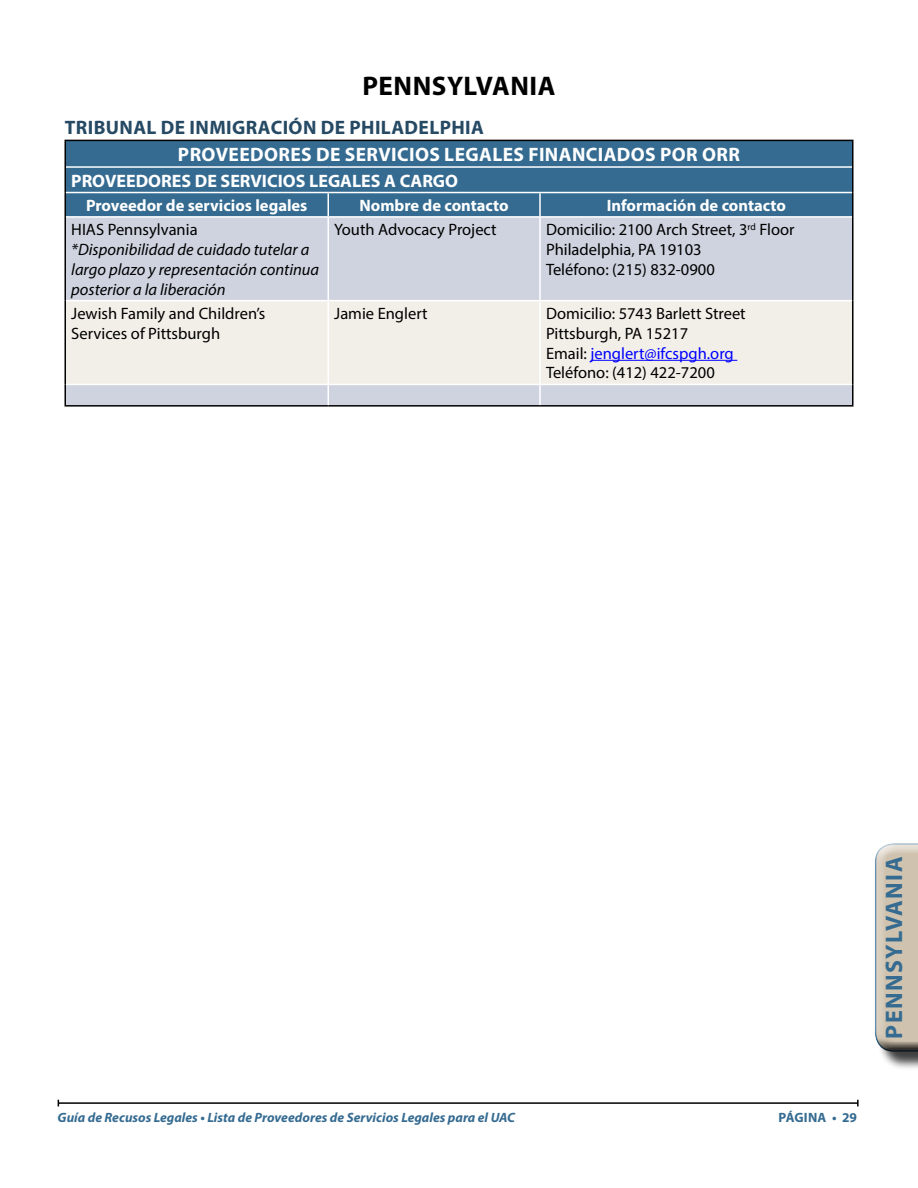
<style>
.page{position:relative;width:918px;height:1188px;background:#fff}
.page>*{position:absolute;margin:0;border:0;box-sizing:border-box;transform-origin:0 0}
.Text_style{font:700 27px "Myriad Pro";letter-spacing:.02em;color:#000}
.Text_style-2{font:700 24px "Myriad Pro";letter-spacing:.06em;color:#356b91}
.Providers_heading_Sp{font:700 19.5px "Myriad Pro";letter-spacing:.02em;color:#fff}
.Text_style-3{font:700 19.5px "Myriad Pro";letter-spacing:.02em;color:#264a64}
.Incare_and_Postrelea{font:700 18px "Myriad Pro";color:#fff}
.Text_style-4{font:16.5px/19.8px "Myriad Pro";color:#000}
.Text_style-5{font:italic 16.5px/19.8px "Myriad Pro";color:#000}
.Table_headins{font:700 16.5px "Myriad Pro";color:#fff}
.t1{font:italic 700 13.5px "Myriad Pro";color:#356b91}
.t2{font:700 13.5px "Myriad Pro";letter-spacing:.01em;color:#356b91}
.s1{font-style:normal}
.s2{color:#00f}
</style>
<div class="page">
<hr style="left:58px;top:1102px;width:800px;height:2px;background:#000">
<div style="left:66px;top:141px;width:786px;height:75px;background:#356b91"></div>
<div style="left:66px;top:218px;width:786px;height:187px;background:#ced3df"></div>
<div style="left:66px;top:301px;width:786px;height:83px;background:#f2efe9"></div>
<hr style="left:64px;top:140px;width:264px;height:1px;background:#000">
<hr style="left:64px;top:141px;width:2px;height:26px;background:#000">
<hr style="left:328px;top:140px;width:212px;height:1px;background:#000">
<hr style="left:540px;top:140px;width:314px;height:1px;background:#000">
<hr style="left:852px;top:141px;width:2px;height:26px;background:#000">
<hr style="left:64px;top:167px;width:2px;height:26px;background:#000">
<hr style="left:852px;top:167px;width:2px;height:26px;background:#000">
<hr style="left:64px;top:193px;width:2px;height:24px;background:#000">
<hr style="left:852px;top:193px;width:2px;height:24px;background:#000">
<hr style="left:64px;top:217px;width:2px;height:84px;background:#000">
<hr style="left:852px;top:217px;width:2px;height:84px;background:#000">
<hr style="left:64px;top:301px;width:2px;height:83px;background:#000">
<hr style="left:852px;top:301px;width:2px;height:83px;background:#000">
<hr style="left:64px;top:384px;width:2px;height:21px;background:#000">
<hr style="left:852px;top:384px;width:2px;height:21px;background:#000">
<hr style="left:64px;top:405px;width:264px;height:2px;background:#000">
<hr style="left:328px;top:405px;width:212px;height:2px;background:#000">
<hr style="left:540px;top:405px;width:314px;height:2px;background:#000">
<hr style="left:327px;top:193px;width:2px;height:23px;background:#fff">
<hr style="left:539px;top:193px;width:2px;height:23px;background:#fff">
<hr style="left:327px;top:218px;width:2px;height:82px;background:#fff">
<hr style="left:539px;top:218px;width:2px;height:82px;background:#fff">
<hr style="left:66px;top:300px;width:262px;height:1px;background:#fff">
<hr style="left:328px;top:300px;width:212px;height:1px;background:#fff">
<hr style="left:327px;top:301px;width:2px;height:83px;background:#fff">
<hr style="left:540px;top:300px;width:312px;height:1px;background:#fff">
<hr style="left:539px;top:301px;width:2px;height:83px;background:#fff">
<hr style="left:66px;top:384px;width:262px;height:1px;background:#fff">
<hr style="left:328px;top:384px;width:212px;height:1px;background:#fff">
<hr style="left:327px;top:385px;width:2px;height:20px;background:#fff">
<hr style="left:540px;top:384px;width:312px;height:1px;background:#fff">
<hr style="left:539px;top:385px;width:2px;height:20px;background:#fff">
<hr style="left:66px;top:166px;width:262px;height:2px;background:#fff">
<hr style="left:328px;top:166px;width:212px;height:2px;background:#fff">
<hr style="left:540px;top:166px;width:312px;height:2px;background:#fff">
<hr style="left:66px;top:192px;width:262px;height:1px;background:#fff">
<hr style="left:328px;top:192px;width:212px;height:1px;background:#fff">
<hr style="left:540px;top:192px;width:312px;height:1px;background:#fff">
<hr style="left:590px;top:360px;width:147px;height:1px;background:#00f">
<div style="left:877px;top:845px;width:41px;height:226px;background:#000;opacity:.75"></div>
<div style="left:869px;top:836px;width:49px;height:217px;background:#000;opacity:.75"></div>
<p class="Text_style" style="left:362px;top:69px;width:195px">PENNSYLVANIA</p>
<p class="Text_style-3" style="left:65px;top:114px;width:421px">TRIBUNAL DE INMIGRACIÓN DE PHILADELPHIA</p>
<p class="Providers_heading_Sp" style="left:178px;top:142px;width:564px">PROVEEDORES DE SERVICIOS LEGALES FINANCIADOS POR ORR</p>
<p class="Incare_and_Postrelea" style="left:71px;top:169px;width:388px">PROVEEDORES DE SERVICIOS LEGALES A CARGO</p>
<p class="Table_headins" style="left:86px;top:195px;width:223px">Proveedor de servicios legales</p>
<p class="Table_headins" style="left:359px;top:195px;width:151px">Nombre de contacto</p>
<p class="Table_headins" style="left:607px;top:195px;width:181px">Información de contacto</p>
<p class="Text_style-5" style="left:71px;top:220px;width:249px"><span class="s1">HIAS Pennsylvania<br></span>*Disponibilidad de cuidado tutelar a largo plazo y representación continua posterior a la liberación</p>
<p class="Text_style-4" style="left:334px;top:220px;width:164px">Youth Advocacy Project</p>
<p class="Text_style-4" style="left:546px;top:220px;width:250px">Domicilio: 2100 Arch Street, 3<sup>rd</sup> Floor<br>Philadelphia, PA 19103<br>Teléfono: (215) 832-0900</p>
<p class="Text_style-4" style="left:71px;top:303px;width:196px">Jewish Family and Children’s<br>Services of Pittsburgh</p>
<p class="Text_style-4" style="left:334px;top:303px;width:95px">Jamie Englert</p>
<p class="Text_style-4" style="left:546px;top:303px;width:201px">Domicilio: 5743 Barlett Street<br>Pittsburgh, PA 15217<br>Email: <span class="s2">jenglert@ifcspgh.org<br></span>Teléfono: (412) 422-7200</p>
<p class="Text_style-2" style="left:879px;top:1039px;width:184px;rotate:-90deg">PENNSYLVANIA</p>
<p class="t1" style="left:58px;top:1109px;width:459px">Guía de Recusos Legales • Lista de Proveedores de Servicios Legales para el UAC</p>
<p class="t2" style="left:778px;top:1109px;width:80px">PÁGINA • 29</p>
</div>
